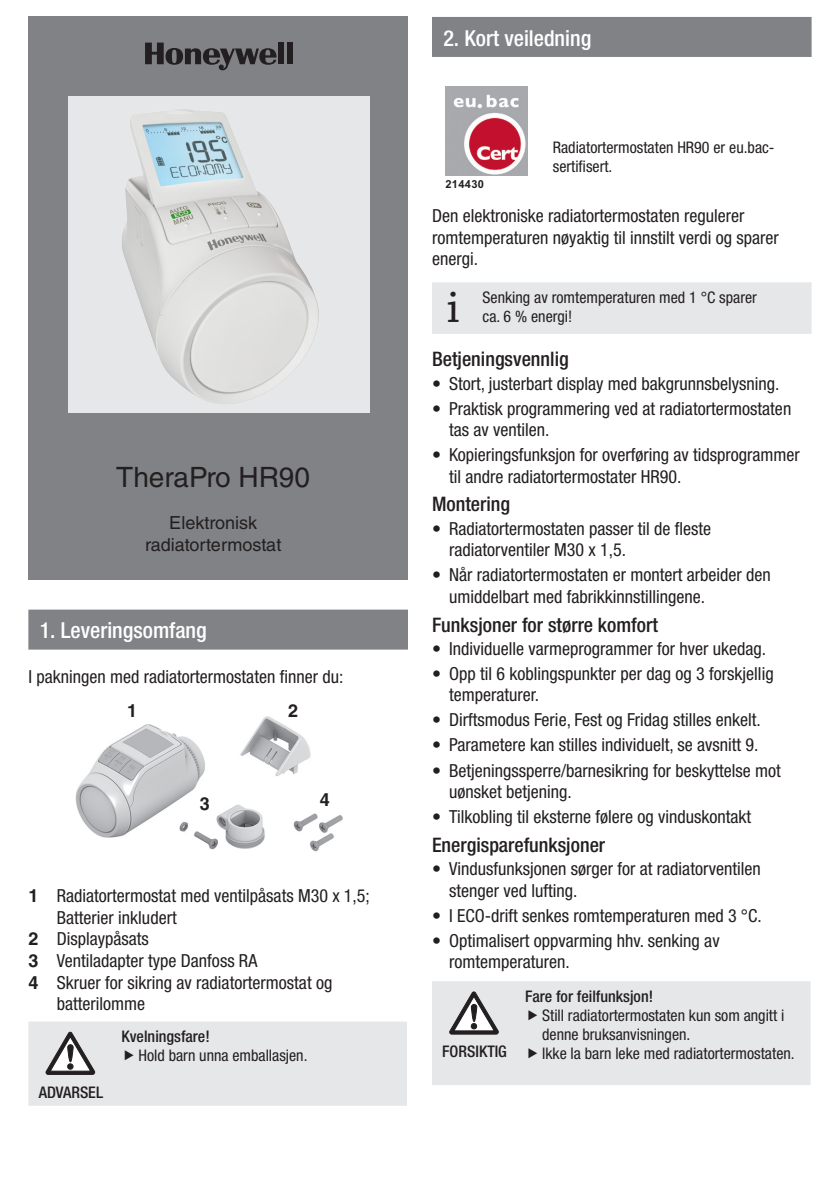
<style>
.page{position:relative;width:840px;height:1191px;background:#fff}
.page>*{position:absolute;margin:0;border:0;box-sizing:border-box;transform-origin:0 0}
.t1{font:48px "Chaparral Pro";color:#231f20}
.t2{font:28px "Helvetica LT Std";color:#231f20}
.t3{font:500 condensed 22px "Helvetica Neue";color:#fff}
.t4{font:500 condensed 20px "Helvetica Neue";color:#231f20}
.t5{font:condensed 18px/21.6px "Helvetica Neue";color:#231f20}
.t6{font:18px/21.6px "Helvetica LT Std";color:#231f20;text-align:center}
.t7{font:700 18px "Helvetica LT Std";color:#231f20}
.t8{font:condensed 16px/19.2px "Helvetica Neue";color:#231f20}
.t9{font:500 condensed 16px "Helvetica Neue";color:#231f20}
.t10{font:700 11px "Arial";letter-spacing:.03em;color:#231f20}
.s1{font-family:"Helvetica LT Std";font-weight:700;font-stretch:normal}
</style>
<div class="page">
<div style="left:432px;top:17px;width:379px;height:40px;background:#808285"></div>
<svg style="left:445px;top:86px;width:83px;height:90px"></svg>
<img style="left:445px;top:87px;width:82px;height:88px">
<div style="left:432px;top:282px;width:379px;height:52px;background:#e6e7e9"></div>
<div style="left:28px;top:609px;width:380px;height:40px;background:#808285"></div>
<img style="left:75px;top:716px;width:268px;height:136px">
<div style="left:28px;top:17px;width:380px;height:563px;background:#808285"></div>
<img style="left:68px;top:96px;width:301px;height:317px">
<svg style="left:145px;top:43px;width:148px;height:28px"></svg>
<div style="left:278px;top:43px;width:6px;height:21px;background:#231f20"></div>
<div style="left:286px;top:43px;width:6px;height:21px;background:#231f20"></div>
<div style="left:432px;top:981px;width:378px;height:104px;background:#e6e7e9"></div>
<div style="left:28px;top:1021px;width:379px;height:84px;background:#e6e7e9"></div>
<h2 class="t2" style="left:116px;top:461px;width:195px">TheraPro HR90</h2>
<p class="t6" style="left:145px;top:512px;width:138px">Elektronisk radiatortermostat</p>
<p class="t3" style="left:40px;top:617px;width:168px">1. Leveringsomfang</p>
<p class="t5" style="left:28px;top:665px;width:316px">I pakningen med radiatortermostaten finner du:</p>
<p class="t7" style="left:127px;top:700px;width:12px">1</p>
<p class="t7" style="left:288px;top:700px;width:12px">2</p>
<p class="t7" style="left:200px;top:792px;width:12px">3</p>
<p class="t7" style="left:320px;top:789px;width:12px">4</p>
<p class="t5" style="left:28px;top:885px;width:343px"><span class="s1">1</span> Radiatortermostat med ventilpåsats M30 x 1,5;</p>
<p class="t5" style="left:57px;top:906px;width:121px">Batterier inkludert</p>
<p class="t5" style="left:28px;top:928px;width:122px"><span class="s1">2</span> Displaypåsats</p>
<p class="t5" style="left:28px;top:949px;width:230px"><span class="s1">3</span> Ventiladapter type Danfoss RA</p>
<p class="t5" style="left:28px;top:971px;width:305px"><span class="s1">4</span> Skruer for sikring av radiatortermostat og</p>
<p class="t5" style="left:57px;top:993px;width:90px">batterilomme</p>
<p class="t9" style="left:39px;top:1082px;width:66px">ADVARSEL</p>
<p class="t9" style="left:121px;top:1026px;width:90px">Kvelningsfare!</p>
<p class="t8" style="left:138px;top:1046px;width:170px">Hold barn unna emballasjen.</p>
<p class="t3" style="left:443px;top:25px;width:149px">2. Kort veiledning</p>
<p class="t8" style="left:552px;top:137px;width:223px">Radiatortermostaten HR90 er eu.bac&shy;sertifisert.</p>
<p class="t5" style="left:432px;top:205px;width:348px">Den elektroniske radiatortermostaten regulerer romtemperaturen nøyaktig til innstilt verdi og sparer energi.</p>
<h1 class="t1" style="left:446px;top:280px;width:14px">i</h1>
<p class="t8" style="left:482px;top:287px;width:276px">Senking av romtemperaturen med 1 °C sparer ca. 6 % energi!</p>
<p class="t4" style="left:432px;top:347px;width:138px">Betjeningsvennlig</p>
<p class="t5" style="left:432px;top:372px;width:349px">• Stort, justerbart display med bakgrunnsbelysning.</p>
<p class="t5" style="left:449px;top:397px;width:343px;text-indent:-17px">• Praktisk programmering ved at radiatortermostaten tas av ventilen.</p>
<p class="t5" style="left:449px;top:444px;width:352px;text-indent:-17px">• Kopieringsfunksjon for overføring av tidsprogrammer til andre radiatortermostater HR90.</p>
<p class="t4" style="left:432px;top:492px;width:80px">Montering</p>
<p class="t5" style="left:449px;top:517px;width:263px;text-indent:-17px">• Radiatortermostaten passer til de fleste radiatorventiler M30 x 1,5.</p>
<p class="t5" style="left:449px;top:564px;width:323px;text-indent:-17px">• Når radiatortermostaten er montert arbeider den umiddelbart med fabrikkinnstillingene.</p>
<p class="t4" style="left:432px;top:612px;width:227px">Funksjoner for større komfort</p>
<p class="t5" style="left:432px;top:637px;width:335px">• Individuelle varmeprogrammer for hver ukedag.</p>
<p class="t5" style="left:449px;top:662px;width:326px;text-indent:-17px">• Opp til 6 koblingspunkter per dag og 3 forskjellig temperaturer.</p>
<p class="t5" style="left:432px;top:709px;width:330px">• Dirftsmodus Ferie, Fest og Fridag stilles enkelt.</p>
<p class="t5" style="left:432px;top:734px;width:328px">• Parametere kan stilles individuelt, se avsnitt 9.</p>
<p class="t5" style="left:449px;top:759px;width:333px;text-indent:-17px">• Betjeningssperre/barnesikring for beskyttelse mot uønsket betjening.</p>
<p class="t5" style="left:432px;top:806px;width:320px">• Tilkobling til eksterne følere og vinduskontakt</p>
<p class="t4" style="left:432px;top:832px;width:175px">Energisparefunksjoner</p>
<p class="t5" style="left:449px;top:857px;width:313px;text-indent:-17px">• Vindusfunksjonen sørger for at radiatorventilen stenger ved lufting.</p>
<p class="t5" style="left:432px;top:904px;width:331px">• I ECO-drift senkes romtemperaturen med 3 °C.</p>
<p class="t5" style="left:449px;top:929px;width:272px;text-indent:-17px">• Optimalisert oppvarming hhv. senking av romtemperaturen.</p>
<p class="t10" style="left:445px;top:177px;width:40px">214430</p>
<p class="t9" style="left:442px;top:1042px;width:66px">FORSIKTIG</p>
<p class="t9" style="left:525px;top:986px;width:129px">Fare for feilfunksjon!</p>
<p class="t8" style="left:542px;top:1005px;width:254px">Still radiatortermostaten kun som angitt i denne bruksanvisningen.<br>Ikke la barn leke med radiatortermostaten.</p>
</div>
